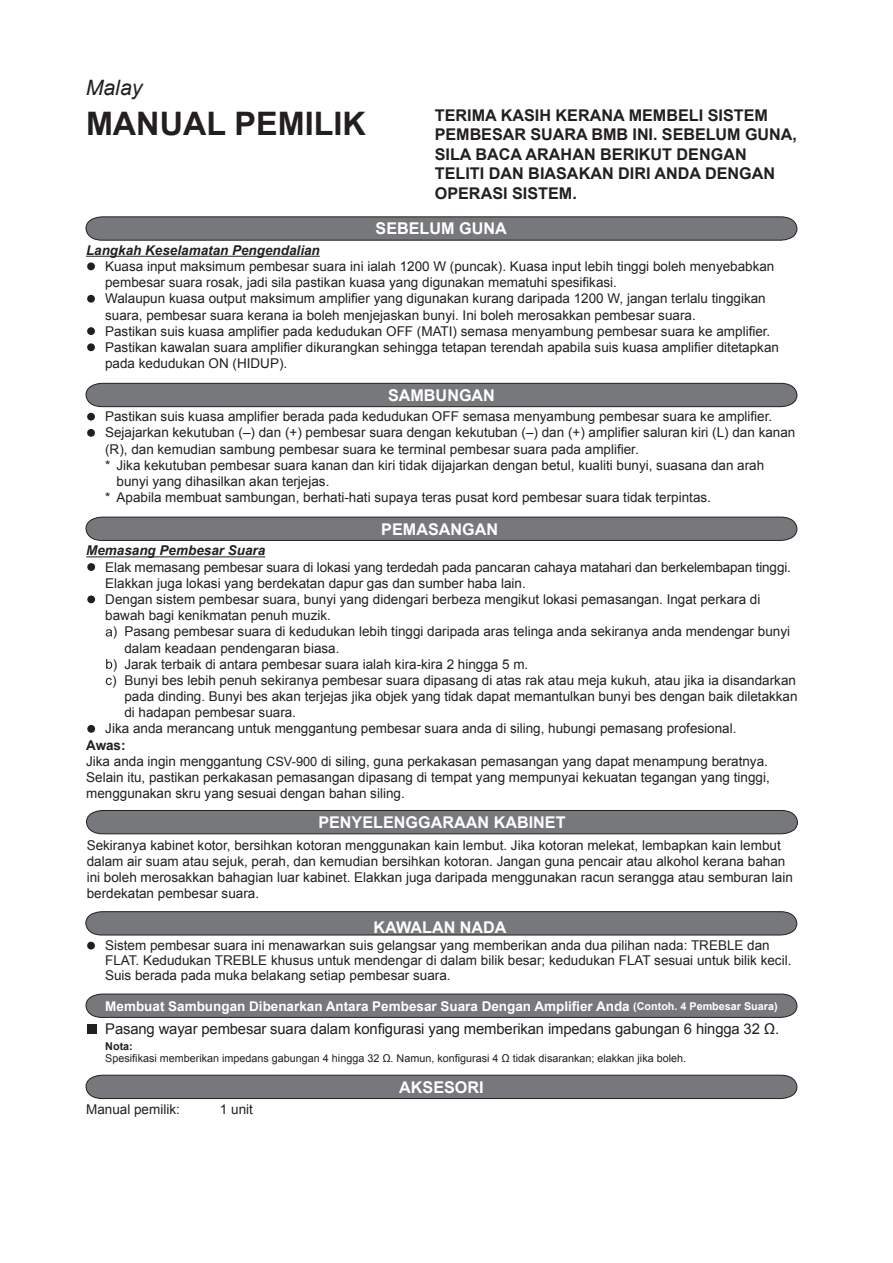
<style>
.page{position:relative;width:893px;height:1263px;background:#fff}
.page>*{position:absolute;margin:0;border:0;box-sizing:border-box;transform-origin:0 0}
.t1{font:700 32.4px "Arial";color:#231f20}
.t2{font:italic 21.15px "Arial";color:#231f20}
.t3{font:700 16.2px/19.4px "Arial";color:#231f20}
.t4{font:700 16.2px "Arial";color:#fff}
.t5{font:14.85px "Arial";letter-spacing:-.01em;color:#231f20}
.t6{font:13.5px/16.2px "Arial";color:#231f20}
.t7{font:700 13.5px "Arial";color:#fff}
.t8{font:italic 700 13.5px "Arial";color:#231f20}
.t9{font:10.8px "Arial";color:#231f20}
.t10{font:700 10.8px "Arial";color:#231f20}
.s1{font-weight:700}
.s2{font-size:12.75px}
.s3{font-size:10.8px}
</style>
<div class="page">
<svg style="left:86px;top:216px;width:711px;height:25px;background:#737477"></svg>
<hr style="left:86px;top:256px;width:234px;height:1px;background:#231f20">
<svg style="left:87px;top:262px;width:8px;height:8px"></svg>
<svg style="left:87px;top:295px;width:8px;height:8px"></svg>
<svg style="left:87px;top:327px;width:8px;height:8px"></svg>
<svg style="left:87px;top:343px;width:8px;height:8px"></svg>
<svg style="left:86px;top:383px;width:711px;height:24px;background:#717376"></svg>
<svg style="left:86px;top:517px;width:711px;height:24px;background:#717376"></svg>
<svg style="left:87px;top:413px;width:8px;height:8px"></svg>
<svg style="left:87px;top:429px;width:8px;height:8px"></svg>
<hr style="left:86px;top:557px;width:179px;height:1px;background:#231f20">
<svg style="left:87px;top:563px;width:8px;height:8px"></svg>
<svg style="left:87px;top:595px;width:8px;height:8px"></svg>
<svg style="left:106px;top:629px;width:6px;height:7px"></svg>
<svg style="left:106px;top:659px;width:6px;height:10px"></svg>
<svg style="left:106px;top:678px;width:6px;height:7px"></svg>
<svg style="left:87px;top:725px;width:8px;height:8px"></svg>
<svg style="left:86px;top:810px;width:712px;height:24px;background:#717376"></svg>
<svg style="left:86px;top:994px;width:711px;height:24px;background:#717376"></svg>
<div style="left:88px;top:1024px;width:9px;height:10px;background:#231f20"></div>
<svg style="left:86px;top:1075px;width:711px;height:24px;background:#717375"></svg>
<svg style="left:85px;top:911px;width:712px;height:24px;background:#727477"></svg>
<svg style="left:87px;top:942px;width:8px;height:7px"></svg>
<h2 class="t2" style="left:86px;top:74px;width:58px">Malay</h2>
<h1 class="t1" style="left:86px;top:102px;width:281px">MANUAL PEMILIK</h1>
<p class="t3" style="left:435px;top:106px;width:364px">TERIMA KASIH KERANA MEMBELI SISTEM<br>PEMBESAR SUARA BMB INI. SEBELUM GUNA,<br>SILA BACA ARAHAN BERIKUT DENGAN<br>TELITI DAN BIASAKAN DIRI ANDA DENGAN<br>OPERASI SISTEM.</p>
<p class="t4" style="left:376px;top:218px;width:133px">SEBELUM GUNA</p>
<p class="t8" style="left:86px;top:241px;width:235px">Langkah Keselamatan Pengendalian</p>
<p class="t6" style="left:105px;top:258px;width:675px">Kuasa input maksimum pembesar suara ini ialah 1200 W (puncak). Kuasa input lebih tinggi boleh menyebabkan pembesar suara rosak, jadi sila pastikan kuasa yang digunakan mematuhi spesifikasi.<br>Walaupun kuasa output maksimum amplifier yang digunakan kurang daripada 1200 W, jangan terlalu tinggikan suara, pembesar suara kerana ia boleh menjejaskan bunyi. Ini boleh merosakkan pembesar suara.<br>Pastikan suis kuasa amplifier pada kedudukan OFF (MATI) semasa menyambung pembesar suara ke amplifier.<br>Pastikan kawalan suara amplifier dikurangkan sehingga tetapan terendah apabila suis kuasa amplifier ditetapkan pada kedudukan ON (HIDUP).</p>
<p class="t4" style="left:388px;top:384px;width:108px">SAMBUNGAN</p>
<p class="t6" style="left:105px;top:409px;width:669px">Pastikan suis kuasa amplifier berada pada kedudukan OFF semasa menyambung pembesar suara ke amplifier.</p>
<p class="t6" style="left:105px;top:425px;width:692px">Sejajarkan kekutuban (–) dan (+) pembesar suara dengan kekutuban (–) dan (+) amplifier saluran kiri (L) dan kanan</p>
<p class="t6" style="left:105px;top:441px;width:535px">(R), dan kemudian sambung pembesar suara ke terminal pembesar suara pada amplifier.</p>
<p class="t6" style="left:105px;top:457px;width:661px">* Jika kekutuban pembesar suara kanan dan kiri tidak dijajarkan dengan betul, kualiti bunyi, suasana dan arah</p>
<p class="t6" style="left:117px;top:473px;width:214px">bunyi yang dihasilkan akan terjejas.</p>
<p class="t6" style="left:105px;top:489px;width:607px">* Apabila membuat sambungan, berhati-hati supaya teras pusat kord pembesar suara tidak terpintas.</p>
<p class="t4" style="left:381px;top:518px;width:118px">PEMASANGAN</p>
<p class="t8" style="left:86px;top:542px;width:181px">Memasang Pembesar Suara</p>
<p class="t6" style="left:105px;top:559px;width:687px">Elak memasang pembesar suara di lokasi yang terdedah pada pancaran cahaya matahari dan berkelembapan tinggi.</p>
<p class="t6" style="left:105px;top:575px;width:422px">Elakkan juga lokasi yang berdekatan dapur gas dan sumber haba lain.</p>
<p class="t6" style="left:105px;top:591px;width:657px">Dengan sistem pembesar suara, bunyi yang didengari berbeza mengikut lokasi pemasangan. Ingat perkara di</p>
<p class="t6" style="left:105px;top:607px;width:227px">bawah bagi kenikmatan penuh muzik.</p>
<p class="t6" style="left:113px;top:624px;width:679px">) Pasang pembesar suara di kedudukan lebih tinggi daripada aras telinga anda sekiranya anda mendengar bunyi</p>
<p class="t6" style="left:124px;top:640px;width:217px">dalam keadaan pendengaran biasa.</p>
<p class="t6" style="left:113px;top:656px;width:417px">) Jarak terbaik di antara pembesar suara ialah kira-kira 2 hingga 5 m.</p>
<p class="t6" style="left:112px;top:672px;width:685px">) Bunyi bes lebih penuh sekiranya pembesar suara dipasang di atas rak atau meja kukuh, atau jika ia disandarkan</p>
<p class="t6" style="left:124px;top:688px;width:675px">pada dinding. Bunyi bes akan terjejas jika objek yang tidak dapat memantulkan bunyi bes dengan baik diletakkan</p>
<p class="t6" style="left:124px;top:704px;width:173px">di hadapan pembesar suara.</p>
<p class="t6" style="left:105px;top:721px;width:633px">Jika anda merancang untuk menggantung pembesar suara anda di siling, hubungi pemasang profesional.</p>
<p class="t6" style="left:86px;top:737px;width:685px"><span class="s1">Awas:<br></span>Jika anda ingin menggantung <span class="s2">CSV-900</span> di siling, guna perkakasan pemasangan yang dapat menampung beratnya.<br>Selain itu, pastikan perkakasan pemasangan dipasang di tempat yang mempunyai kekuatan tegangan yang tinggi, menggunakan skru yang sesuai dengan bahan siling.</p>
<p class="t4" style="left:318px;top:811px;width:249px">PENYELENGGARAAN KABINET</p>
<p class="t6" style="left:87px;top:837px;width:708px">Sekiranya kabinet kotor, bersihkan kotoran menggunakan kain lembut. Jika kotoran melekat, lembapkan kain lembut dalam air suam atau sejuk, perah, dan kemudian bersihkan kotoran. Jangan guna pencair atau alkohol kerana bahan ini boleh merosakkan bahagian luar kabinet. Elakkan juga daripada menggunakan racun serangga atau semburan lain berdekatan pembesar suara.</p>
<p class="t4" style="left:374px;top:916px;width:135px">KAWALAN NADA</p>
<p class="t6" style="left:105px;top:938px;width:688px;line-height:14.9px">Sistem pembesar suara ini menawarkan suis gelangsar yang memberikan anda dua pilihan nada: TREBLE dan<br>FLAT. Kedudukan TREBLE khusus untuk mendengar di dalam bilik besar; kedudukan FLAT sesuai untuk bilik kecil.<br>Suis berada pada muka belakang setiap pembesar suara.</p>
<p class="t7" style="left:105px;top:997px;width:674px">Membuat Sambungan Dibenarkan Antara Pembesar Suara Dengan Amplifier Anda <span class="s3">(Contoh. 4 Pembesar Suara)</span></p>
<p class="t5" style="left:105px;top:1019px;width:675px">Pasang wayar pembesar suara dalam konfigurasi yang memberikan impedans gabungan 6 hingga 32 Ω.</p>
<p class="t10" style="left:105px;top:1038px;width:29px">Nota:</p>
<p class="t9" style="left:105px;top:1051px;width:582px">Spesifikasi memberikan impedans gabungan 4 hingga 32 Ω. Namun, konfigurasi 4 Ω tidak disarankan; elakkan jika boleh.</p>
<p class="t4" style="left:399px;top:1076px;width:86px">AKSESORI</p>
<p class="t6" style="left:86px;top:1101px;width:95px">Manual pemilik:</p>
<p class="t6" style="left:220px;top:1101px;width:34px">1 unit</p>
</div>
